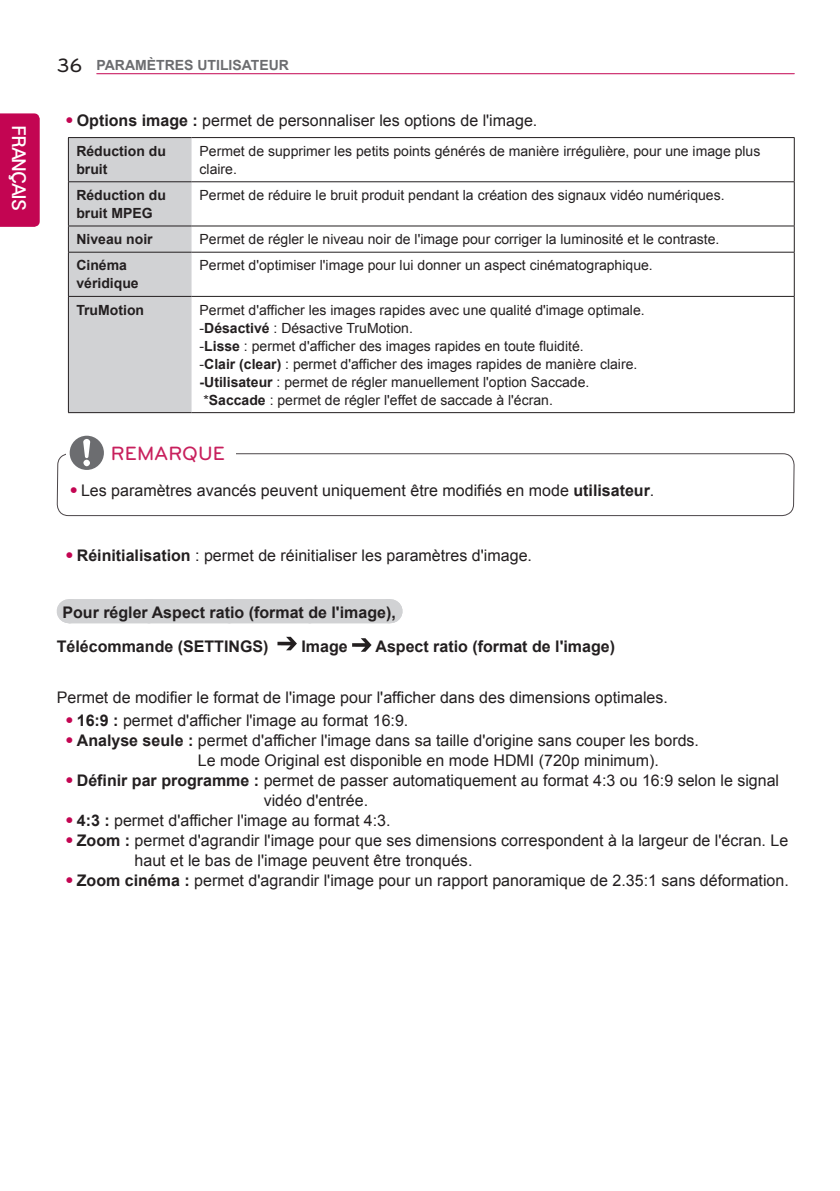
<style>
.page{position:relative;width:840px;height:1191px;background:#fff}
.page>*{position:absolute;margin:0;border:0;box-sizing:border-box;transform-origin:0 0}
.Title-note{font:500 20px "Bryant LG";color:#c8205d}
.t1{font:300 18px "Univers";letter-spacing:-.02em;color:#fff}
.Body-N{font:16px/20px "Arial";color:#231f20}
.Body_Bold_2-N{font:700 16px "Arial";color:#231f20}
.Title3-N{font:700 16px "Arial";color:#231f20}
.Body{font:14px/18px "Arial";color:#231f20}
.Body___T{font:700 14px/18px "Arial";color:#231f20}
.t2{font:700 14px "Arial";color:#6c6d70}
.s1{font-family:"Bryant LG";font-weight:500;font-size:20px;color:#231f20}
.s2{font-family:"Univers";font-weight:300;color:#c30552}
.s3{font-weight:700}
</style>
<div class="page">
<hr style="left:97px;top:73px;width:696px;height:1px;background:#c30552">
<div style="left:0;top:113px;width:40px;height:114px;background:#c30552"></div>
<hr style="left:68px;top:137px;width:123px;height:1px;background:#231f20">
<hr style="left:191px;top:137px;width:603px;height:1px;background:#231f20">
<hr style="left:793px;top:138px;width:1px;height:43px;background:#231f20">
<hr style="left:191px;top:181px;width:603px;height:1px;background:#231f20">
<hr style="left:793px;top:182px;width:1px;height:44px;background:#231f20">
<div style="left:68px;top:138px;width:123px;height:274px;background:#d1d2d4"></div>
<hr style="left:191px;top:226px;width:603px;height:1px;background:#231f20">
<svg style="left:793px;top:226px;width:1px;height:26px"></svg>
<hr style="left:68px;top:252px;width:123px;height:1px;background:#231f20">
<hr style="left:68px;top:252px;width:1px;height:44px;background:#231f20">
<hr style="left:191px;top:252px;width:603px;height:1px;background:#231f20">
<hr style="left:793px;top:252px;width:1px;height:44px;background:#231f20">
<hr style="left:68px;top:296px;width:123px;height:1px;background:#231f20">
<hr style="left:68px;top:297px;width:1px;height:115px;background:#231f20">
<hr style="left:191px;top:296px;width:603px;height:1px;background:#231f20">
<hr style="left:793px;top:297px;width:1px;height:115px;background:#231f20">
<hr style="left:68px;top:412px;width:123px;height:1px;background:#231f20">
<hr style="left:191px;top:412px;width:603px;height:1px;background:#231f20">
<svg style="left:56px;top:453px;width:738px;height:199px"></svg>
<div style="left:99px;top:441px;width:137px;height:26px;background:#fff"></div>
<div style="left:66px;top:436px;width:43px;height:34px;background:#fff"></div>
<svg style="left:70px;top:436px;width:34px;height:34px"></svg>
<div style="left:83px;top:460px;width:7px;height:6px;background:#fff;border-radius:50%"></div>
<p class="t1" style="left:30px;top:125px;width:86px;rotate:90deg">FRANÇAIS</p>
<p class="t2" style="left:57px;top:56px;width:234px"><span class="s1">36</span> PARAMÈTRES UTILISATEUR</p>
<p class="Body-N" style="left:65px;top:110px;width:473px"><span class="s2">•</span> <span class="s3">Options image :</span> permet de personnaliser les options de l'image.</p>
<p class="Body___T" style="left:76px;top:142px;width:91px">Réduction du bruit</p>
<p class="Body" style="left:199px;top:142px;width:562px">Permet de supprimer les petits points générés de manière irrégulière, pour une image plus claire.</p>
<p class="Body___T" style="left:76px;top:186px;width:91px">Réduction du bruit MPEG</p>
<p class="Body" style="left:199px;top:186px;width:526px">Permet de réduire le bruit produit pendant la création des signaux vidéo numériques.</p>
<p class="Body___T" style="left:76px;top:231px;width:78px">Niveau noir</p>
<p class="Body" style="left:199px;top:230px;width:521px">Permet de régler le niveau noir de l'image pour corriger la luminosité et le contraste.</p>
<p class="Body___T" style="left:76px;top:257px;width:64px">Cinéma véridique</p>
<p class="Body" style="left:199px;top:257px;width:454px">Permet d'optimiser l'image pour lui donner un aspect cinématographique.</p>
<p class="Body___T" style="left:76px;top:301px;width:69px">TruMotion</p>
<p class="Body" style="left:199px;top:301px;width:446px">Permet d'afficher les images rapides avec une qualité d'image optimale.</p>
<p class="Body" style="left:199px;top:319px;width:215px">-<span class="s3">Désactivé</span> : Désactive TruMotion.</p>
<p class="Body" style="left:199px;top:337px;width:385px">-<span class="s3">Lisse</span> : permet d'afficher des images rapides en toute fluidité.</p>
<p class="Body" style="left:199px;top:355px;width:439px">-<span class="s3">Clair (clear)</span> : permet d'afficher des images rapides de manière claire.</p>
<p class="Body" style="left:199px;top:373px;width:391px"><span class="s3">-Utilisateur</span> : permet de régler manuellement l'option Saccade.</p>
<p class="Body" style="left:203px;top:391px;width:351px">*<span class="s3">Saccade</span> : permet de régler l'effet de saccade à l'écran.</p>
<p class="Title-note" style="left:111px;top:441px;width:115px">REMARQUE</p>
<p class="Body-N" style="left:70px;top:480px;width:586px"><span class="s2">•</span> Les paramètres avancés peuvent uniquement être modifiés en mode <span class="s3">utilisateur</span>.</p>
<p class="Body-N" style="left:65px;top:546px;width:468px"><span class="s2">•</span> <span class="s3">Réinitialisation</span> : permet de réinitialiser les paramètres d'image.</p>
<p class="Title3-N" style="left:62px;top:601px;width:335px">Pour régler Aspect ratio (format de l'image),</p>
<p class="Body_Bold_2-N" style="left:57px;top:635px;width:213px">Télécommande (SETTINGS)</p>
<p class="Body_Bold_2-N" style="left:301px;top:635px;width:48px">Image</p>
<p class="Body_Bold_2-N" style="left:375px;top:635px;width:241px">Aspect ratio (format de l'image)</p>
<p class="Body-N" style="left:57px;top:687px;width:612px">Permet de modifier le format de l'image pour l'afficher dans des dimensions optimales.</p>
<p class="Body-N" style="left:65px;top:710px;width:344px"><span class="s2">•</span> <span class="s3">16:9 :</span> permet d'afficher l'image au format 16:9.</p>
<p class="Body-N" style="left:198px;top:730px;width:502px;text-indent:-132px"><span class="s2">•</span> <span class="s3">Analyse seule :</span> permet d'afficher l'image dans sa taille d'origine sans couper les bords.<br>Le mode Original est disponible en mode HDMI (720p minimum).</p>
<p class="Body-N" style="left:263px;top:770px;width:516px;text-indent:-198px"><span class="s2">•</span> <span class="s3">Définir par programme :</span> permet de passer automatiquement au format 4:3 ou 16:9 selon le signal vidéo d'entrée.</p>
<p class="Body-N" style="left:65px;top:810px;width:326px"><span class="s2">•</span> <span class="s3">4:3 :</span> permet d'afficher l'image au format 4:3.</p>
<p class="Body-N" style="left:134px;top:830px;width:655px;text-indent:-69px"><span class="s2">•</span> <span class="s3">Zoom :</span> permet d'agrandir l'image pour que ses dimensions correspondent à la largeur de l'écran. Le haut et le bas de l'image peuvent être tronqués.</p>
<p class="Body-N" style="left:65px;top:870px;width:724px"><span class="s2">•</span> <span class="s3">Zoom cinéma :</span> permet d'agrandir l'image pour un rapport panoramique de 2.35:1 sans déformation.</p>
</div>
